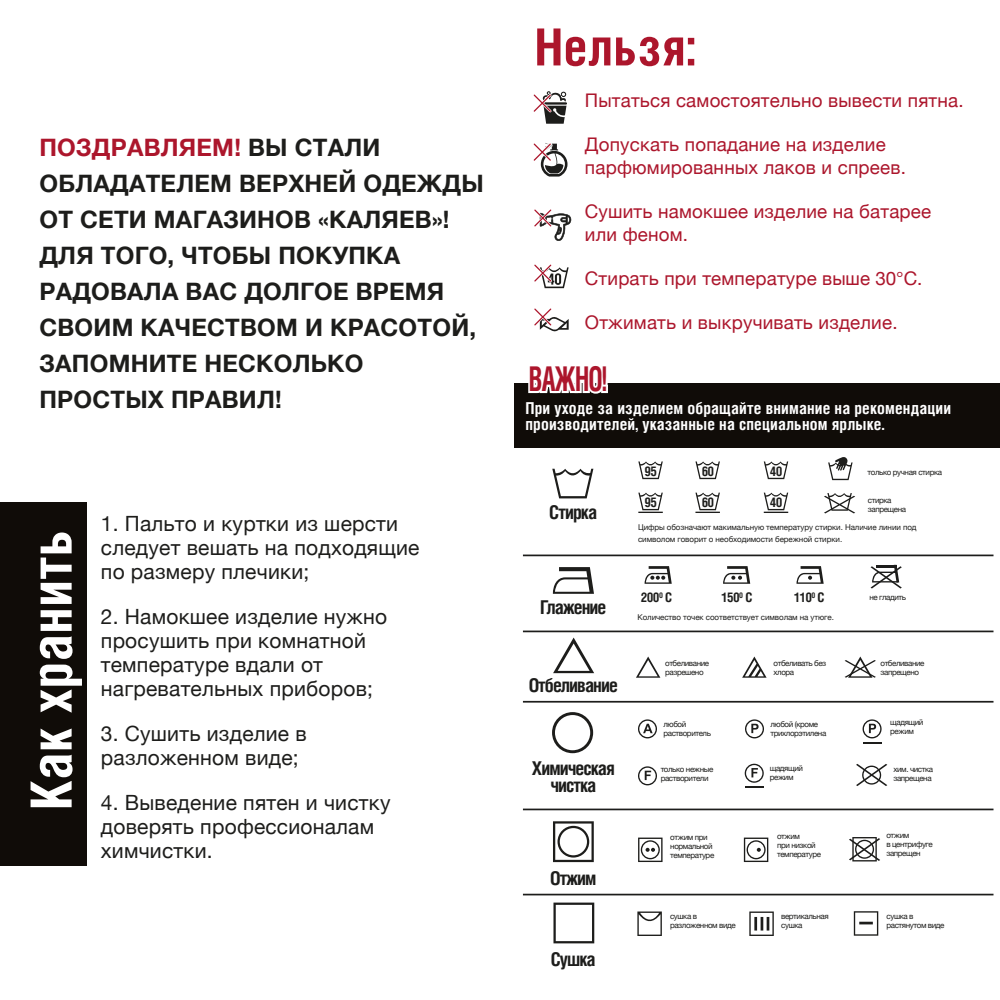
<style>
.page{position:relative;width:1000px;height:1000px;background:#fff}
.page>*{position:absolute;margin:0;border:0;box-sizing:border-box;transform-origin:0 0}
.t1{font:700 56.9px "Helios Cond C";letter-spacing:.01em;color:#fff}
.t2{font:700 51.2px "Helios Cond C";letter-spacing:.01em;color:#ac162c}
.t3{font:700 34.1px "Helios Cond C";letter-spacing:-.025em;color:#ac162c;scale:.75 1}
.t4{font:700 24px/36px "Helvetica Neue";letter-spacing:.01em;color:#1d1d1b}
.t5{font:21px/24px "Helvetica Neue";letter-spacing:.01em;color:#1d1d1b}
.t6{font:700 19px/17.3px "Helios Cond C";letter-spacing:-.05em;color:#1d1d1b;text-align:center}
.t7{font:18.8px/23px "Helvetica Neue";letter-spacing:.01em;color:#ac162c}
.t8{font:700 16.4px/15.3px "Helios Cond C";letter-spacing:.01em;color:#fff}
.t9{font:700 13.3px "Helios Cond C";letter-spacing:-.05em;color:#1d1d1b}
.t10{font:8px/9px "Helvetica Neue";letter-spacing:-.05em;color:#1d1d1b}
.t11{font:8px/11.7px "Helvetica Neue";letter-spacing:-.01em;color:#1d1d1b}
.t12{font:700 7.7px "Helios Cond C";color:#1d1d1b}
.s1{color:#ac162c}
.s2{font-size:13.3px}
</style>
<div class="page">
<svg style="left:638px;top:493px;width:25px;height:20px"></svg>
<svg style="left:695px;top:493px;width:25px;height:20px"></svg>
<svg style="left:764px;top:493px;width:24px;height:20px"></svg>
<svg style="left:638px;top:461px;width:25px;height:18px"></svg>
<svg style="left:695px;top:461px;width:25px;height:18px"></svg>
<svg style="left:764px;top:461px;width:24px;height:18px"></svg>
<svg style="left:552px;top:469px;width:41px;height:29px"></svg>
<svg style="left:828px;top:457px;width:25px;height:23px"></svg>
<svg style="left:824px;top:493px;width:31px;height:20px"></svg>
<svg style="left:553px;top:567px;width:41px;height:27px"></svg>
<svg style="left:871px;top:565px;width:31px;height:24px"></svg>
<svg style="left:797px;top:566px;width:27px;height:18px"></svg>
<svg style="left:723px;top:566px;width:27px;height:18px"></svg>
<svg style="left:645px;top:566px;width:27px;height:18px"></svg>
<svg style="left:553px;top:638px;width:41px;height:35px"></svg>
<svg style="left:636px;top:657px;width:24px;height:21px"></svg>
<svg style="left:742px;top:657px;width:25px;height:21px"></svg>
<svg style="left:845px;top:657px;width:31px;height:21px"></svg>
<svg style="left:552px;top:712px;width:41px;height:41px"></svg>
<svg style="left:638px;top:719px;width:19px;height:19px"></svg>
<svg style="left:745px;top:719px;width:19px;height:19px"></svg>
<svg style="left:863px;top:719px;width:19px;height:25px"></svg>
<svg style="left:745px;top:764px;width:19px;height:24px"></svg>
<svg style="left:638px;top:766px;width:19px;height:19px"></svg>
<svg style="left:856px;top:764px;width:31px;height:22px"></svg>
<svg style="left:553px;top:821px;width:41px;height:41px"></svg>
<svg style="left:638px;top:838px;width:25px;height:24px"></svg>
<svg style="left:744px;top:838px;width:24px;height:24px"></svg>
<svg style="left:849px;top:837px;width:31px;height:24px"></svg>
<svg style="left:553px;top:903px;width:41px;height:40px"></svg>
<svg style="left:637px;top:912px;width:25px;height:24px"></svg>
<svg style="left:749px;top:912px;width:25px;height:24px"></svg>
<svg style="left:854px;top:911px;width:24px;height:25px"></svg>
<hr style="left:523px;top:555px;width:471px;height:1px;background:#1d1d1b">
<hr style="left:523px;top:631px;width:471px;height:1px;background:#1d1d1b">
<hr style="left:523px;top:701px;width:471px;height:2px;background:#1d1d1b">
<hr style="left:523px;top:809px;width:471px;height:1px;background:#1d1d1b">
<hr style="left:523px;top:894px;width:471px;height:1px;background:#1d1d1b">
<div style="left:0;top:502px;width:86px;height:363px;background:#100c08"></div>
<div style="left:514px;top:383px;width:486px;height:64px;background:#100c08"></div>
<svg style="left:528px;top:383px;width:80px;height:11px"></svg>
<svg style="left:533px;top:91px;width:34px;height:33px"></svg>
<svg style="left:533px;top:143px;width:35px;height:34px"></svg>
<svg style="left:534px;top:209px;width:37px;height:32px"></svg>
<svg style="left:534px;top:264px;width:35px;height:24px"></svg>
<svg style="left:534px;top:308px;width:35px;height:24px"></svg>
<h3 class="t4" style="left:40px;top:130px;width:446px"><span class="s1">ПОЗДРАВЛЯЕМ!</span> ВЫ СТАЛИ<br>ОБЛАДАТЕЛЕМ ВЕРХНЕЙ ОДЕЖДЫ<br>ОТ СЕТИ МАГАЗИНОВ «КАЛЯЕВ»!<br>ДЛЯ ТОГО, ЧТОБЫ ПОКУПКА<br>РАДОВАЛА ВАС ДОЛГОЕ ВРЕМЯ<br>СВОИМ КАЧЕСТВОМ И КРАСОТОЙ,<br>ЗАПОМНИТЕ НЕСКОЛЬКО<br>ПРОСТЫХ ПРАВИЛ!</h3>
<h1 class="t1" style="left:17px;top:810px;width:282px;rotate:-90deg">Как хранить</h1>
<h3 class="t5" style="left:101px;top:513px;width:320px">1. Пальто и куртки из шерсти следует вешать на подходящие по размеру плечики;</h3>
<h3 class="t5" style="left:101px;top:606px;width:288px">2. Намокшее изделие нужно просушить при комнатной температуре вдали от нагревательных приборов;</h3>
<h3 class="t5" style="left:101px;top:723px;width:207px">3. Сушить изделие в разложенном виде;</h3>
<h3 class="t5" style="left:101px;top:792px;width:291px">4. Выведение пятен и чистку доверять профессионалам химчистки.</h3>
<h2 class="t2" style="left:535px;top:17px;width:163px">Нельзя:</h2>
<h3 class="t7" style="left:585px;top:89px;width:380px">Пытаться самостоятельно вывести пятна.</h3>
<h3 class="t7" style="left:585px;top:134px;width:323px">Допускать попадание на изделие парфюмированных лаков и спреев.</h3>
<h3 class="t7" style="left:585px;top:201px;width:348px">Сушить намокшее изделие на батарее или феном.</h3>
<h3 class="t7" style="left:585px;top:268px;width:339px">Стирать при температуре выше 30°С.</h3>
<h3 class="t7" style="left:585px;top:312px;width:314px">Отжимать и выкручивать изделие.</h3>
<h3 class="t3" style="left:529px;top:359px;width:106px">ВАЖНО!</h3>
<h3 class="t8" style="left:525px;top:400px;width:427px">При уходе за изделием обращайте внимание на рекомендации производителей, указанные на специальном ярлыке.</h3>
<h3 class="t6" style="left:549px;top:503px;width:49px">Стирка</h3>
<h3 class="t6" style="left:540px;top:598px;width:68px">Глажение</h3>
<h3 class="t6" style="left:529px;top:676px;width:91px">Отбеливание</h3>
<h3 class="t6" style="left:532px;top:759px;width:84px">Химическая чистка</h3>
<h3 class="t6" style="left:550px;top:869px;width:48px">Отжим</h3>
<h3 class="t6" style="left:551px;top:950px;width:46px">Сушка</h3>
<h3 class="t9" style="left:645px;top:463px;width:14px">95</h3>
<h3 class="t9" style="left:702px;top:463px;width:14px">60</h3>
<h3 class="t9" style="left:770px;top:463px;width:14px">40</h3>
<h3 class="t9" style="left:645px;top:494px;width:14px">95</h3>
<h3 class="t9" style="left:702px;top:494px;width:14px">60</h3>
<h3 class="t9" style="left:770px;top:494px;width:14px">40</h3>
<p class="t10" style="left:868px;top:469px;width:76px">только ручная стирка</p>
<p class="t10" style="left:868px;top:496px;width:40px">стирка запрещена</p>
<p class="t11" style="left:638px;top:522px;width:280px">Цифры обозначают макимальную температуру стирки. Наличие линии под символом говорит о необходимости бережной стирки.</p>
<h3 class="t9" style="left:641px;top:590px;width:20px">200</h3>
<p class="t12" style="left:659px;top:591px;width:15px">0 <span class="s2">С</span></p>
<p class="t12" style="left:739px;top:591px;width:5px">0</p>
<h3 class="t9" style="left:722px;top:590px;width:32px">150 С</h3>
<p class="t12" style="left:812px;top:591px;width:5px">0</p>
<h3 class="t9" style="left:794px;top:590px;width:32px">110 С</h3>
<p class="t10" style="left:869px;top:593px;width:38px">не гладить</p>
<p class="t11" style="left:637px;top:612px;width:198px">Количество точек соответствует символам на утюге.</p>
<p class="t10" style="left:665px;top:659px;width:46px">отбеливание разрешено</p>
<p class="t10" style="left:774px;top:659px;width:54px">отбеливать без хлора</p>
<p class="t10" style="left:880px;top:659px;width:46px">отбеливание запрещено</p>
<p class="t10" style="left:663px;top:720px;width:49px">любой растворитель</p>
<p class="t10" style="left:770px;top:720px;width:57px">любой (кроме трихлорэтилена</p>
<p class="t10" style="left:890px;top:718px;width:35px">щадящий режим</p>
<p class="t10" style="left:661px;top:765px;width:54px">только нежные растворители</p>
<p class="t10" style="left:770px;top:764px;width:35px">щадящий режим</p>
<p class="t10" style="left:893px;top:765px;width:41px">хим. чистка запрещена</p>
<p class="t10" style="left:670px;top:833px;width:45px">отжим при нормальной температуре</p>
<p class="t10" style="left:777px;top:832px;width:45px">отжим<br>при низкой температуре</p>
<p class="t10" style="left:886px;top:831px;width:48px">отжим<br>в центрифуге запрещен</p>
<p class="t10" style="left:670px;top:912px;width:67px">сушка в разложенном виде</p>
<p class="t10" style="left:781px;top:912px;width:49px">вертикальная сушка</p>
<p class="t10" style="left:887px;top:912px;width:60px">сушка в растянутом виде</p>
</div>
